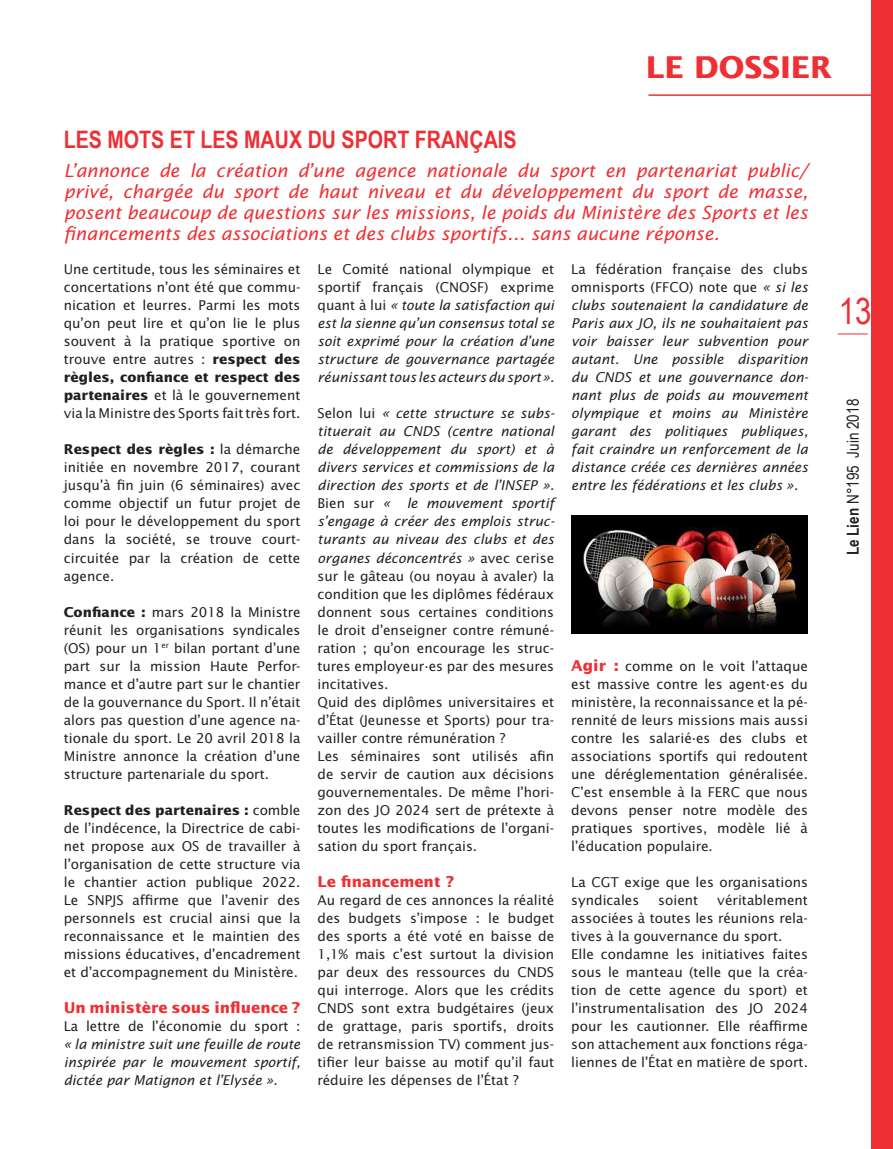
<style>
.page{position:relative;width:893px;height:1149px;background:#fff}
.page>*{position:absolute;margin:0;border:0;box-sizing:border-box;transform-origin:0 0}
.t1{font:36px "Arial Narrow";color:#ee3034}
.t2{font:700 30px "Lucida Sans Std";color:#ee3034}
.t3{font:700 24px "Arial Narrow";color:#ee3034}
.t4{font:italic 18px/21px "Lucida Sans Std";color:#ee3034;text-align:justify}
.t5{font:16.5px "Arial Narrow";color:#231f20}
.t6{font:700 15px "Lucida Sans Std";color:#ee3034}
.t7{font:13.5px/18px "Lucida Sans Std";color:#231f20;text-align:justify}
.t8{font:italic 13.5px/18px "Lucida Sans Std";color:#231f20;text-align:justify}
.s1{font-weight:700}
.s2{font-style:normal}
.s3{font-weight:700;font-size:15px;color:#ee3034}
</style>
<div class="page">
<hr style="left:648px;top:94px;width:227px;height:2px;background:#ee3034">
<hr style="left:838px;top:333px;width:30px;height:1px;background:#ee3034">
<div style="left:872px;top:0;width:21px;height:1148px;background:#ee3034"></div>
<img style="left:571px;top:515px;width:237px;height:118px">
<p class="t2" style="left:646px;top:51px;width:188px">LE DOSSIER</p>
<p class="t3" style="left:64px;top:122px;width:454px">LES MOTS ET LES MAUX DU SPORT FRANÇAIS</p>
<p class="t4" style="left:64px;top:160px;width:746px">L’annonce de la création d’une agence nationale du sport en partenariat public/ privé, chargée du sport de haut niveau et du développement du sport de masse, posent beaucoup de questions sur les missions, le poids du Ministère des Sports et les financements des associations et des clubs sportifs… sans aucune réponse.</p>
<p class="t7" style="left:64px;top:260px;width:238px">Une certitude, tous les séminaires et concertations n’ont été que commu&shy;nication et leurres. Parmi les mots qu’on peut lire et qu’on lie le plus souvent à la pratique sportive on trouve entre autres : <span class="s1">respect des règles, confiance et respect des partenaires</span> et là le gouvernement via la Ministre des Sports fait très fort.</p>
<p class="t7" style="left:64px;top:440px;width:238px"><span class="s1">Respect des règles :</span> la démarche initiée en novembre 2017, courant jusqu’à fin juin (6 séminaires) avec comme objectif un futur projet de loi pour le développement du sport dans la société, se trouve court&shy;circuitée par la création de cette agence.</p>
<p class="t7" style="left:64px;top:602px;width:238px"><span class="s1">Confiance :</span> mars 2018 la Ministre réunit les organisations syndicales (OS) pour un 1<sup>er</sup> bilan portant d’une part sur la mission Haute Perfor&shy;mance et d’autre part sur le chantier de la gouvernance du Sport. Il n’était alors pas question d’une agence na&shy;tionale du sport. Le 20 avril 2018 la Ministre annonce la création d’une structure partenariale du sport.</p>
<p class="t7" style="left:64px;top:800px;width:238px"><span class="s1">Respect des partenaires :</span> comble de l’indécence, la Directrice de cabi&shy;net propose aux OS de travailler à l’organisation de cette structure via le chantier action publique 2022.<br>Le SNPJS affirme que l’avenir des personnels est crucial ainsi que la reconnaissance et le maintien des missions éducatives, d’encadrement et d’accompagnement du Ministère.</p>
<p class="t6" style="left:64px;top:998px;width:238px">Un ministère sous influence ?</p>
<p class="t8" style="left:64px;top:1016px;width:238px"><span class="s2">La lettre de l’économie du sport : </span>« la ministre suit une feuille de route inspirée par le mouvement sportif, dictée par Matignon et l’Elysée ».</p>
<p class="t8" style="left:317px;top:260px;width:238px"><span class="s2">Le Comité national olympique et sportif français (CNOSF) exprime quant à lui</span> « toute la satisfaction qui est la sienne qu’un consensus total se soit exprimé pour la création d’une structure de gouvernance partagée réunissant tous les acteurs du sport ».</p>
<p class="t8" style="left:317px;top:404px;width:238px"><span class="s2">Selon lui</span> « cette structure se subs&shy;tituerait au CNDS (centre national de développement du sport) et à divers services et commissions de la direction des sports et de l’INSEP ».<br><span class="s2">Bien sur</span> « le mouvement sportif s’engage à créer des emplois struc&shy;turants au niveau des clubs et des organes déconcentrés » <span class="s2">avec cerise sur le gâteau (ou noyau à avaler) la condition que les diplômes fédéraux donnent sous certaines conditions le droit d’enseigner contre rémuné&shy;ration ; qu’on encourage les struc&shy;tures employeur·es par des mesures incitatives.</span></p>
<p class="t7" style="left:317px;top:692px;width:238px">Quid des diplômes universitaires et d’État (Jeunesse et Sports) pour tra&shy;vailler contre rémunération ?</p>
<p class="t7" style="left:317px;top:746px;width:238px">Les séminaires sont utilisés afin de servir de caution aux décisions gouvernementales. De même l’hori&shy;zon des JO 2024 sert de prétexte à toutes les modifications de l’organi&shy;sation du sport français.</p>
<p class="t6" style="left:317px;top:872px;width:138px">Le financement ?</p>
<p class="t7" style="left:317px;top:890px;width:238px">Au regard de ces annonces la réalité des budgets s’impose : le budget des sports a été voté en baisse de 1,1% mais c’est surtout la division par deux des ressources du CNDS qui interroge. Alors que les crédits CNDS sont extra budgétaires (jeux de grattage, paris sportifs, droits de retransmission TV) comment jus&shy;tifier leur baisse au motif qu’il faut réduire les dépenses de l’État ?</p>
<p class="t8" style="left:571px;top:260px;width:238px"><span class="s2">La fédération française des clubs omnisports (FFCO) note que</span> « si les clubs soutenaient la candidature de Paris aux JO, ils ne souhaitaient pas voir baisser leur subvention pour autant. Une possible disparition du CNDS et une gouvernance don&shy;nant plus de poids au mouvement olympique et moins au Ministère garant des politiques publiques, fait craindre un renforcement de la distance créée ces dernières années entre les fédérations et les clubs ».</p>
<p class="t7" style="left:571px;top:656px;width:238px"><span class="s3">Agir :</span> comme on le voit l’attaque est massive contre les agent·es du ministère, la reconnaissance et la pé&shy;rennité de leurs missions mais aussi contre les salarié·es des clubs et associations sportifs qui redoutent une déréglementation généralisée.<br>C’est ensemble à la FERC que nous devons penser notre modèle des pratiques sportives, modèle lié à l’éducation populaire.</p>
<p class="t7" style="left:571px;top:872px;width:238px">La CGT exige que les organisations syndicales</p>
<p class="t7" style="left:571px;top:890px;width:238px;text-indent:146px">véritablement associées à toutes les réunions rela&shy;tives à la gouvernance du sport.</p>
<p class="t7" style="left:571px;top:944px;width:238px">Elle condamne les initiatives faites sous le manteau (telle que la créa&shy;tion de cette agence du sport) et l’instrumentalisation des JO 2024 pour les cautionner. Elle réaffirme son attachement aux fonctions réga&shy;liennes de l’État en matière de sport.</p>
<p class="t7" style="left:658px;top:890px;width:42px">soient</p>
<p class="t1" style="left:839px;top:285px;width:34px">13</p>
<p class="t5" style="left:841px;top:555px;width:158px;rotate:-90deg"><span class="s1">Le Lien</span> N°195 Juin 2018</p>
</div>
